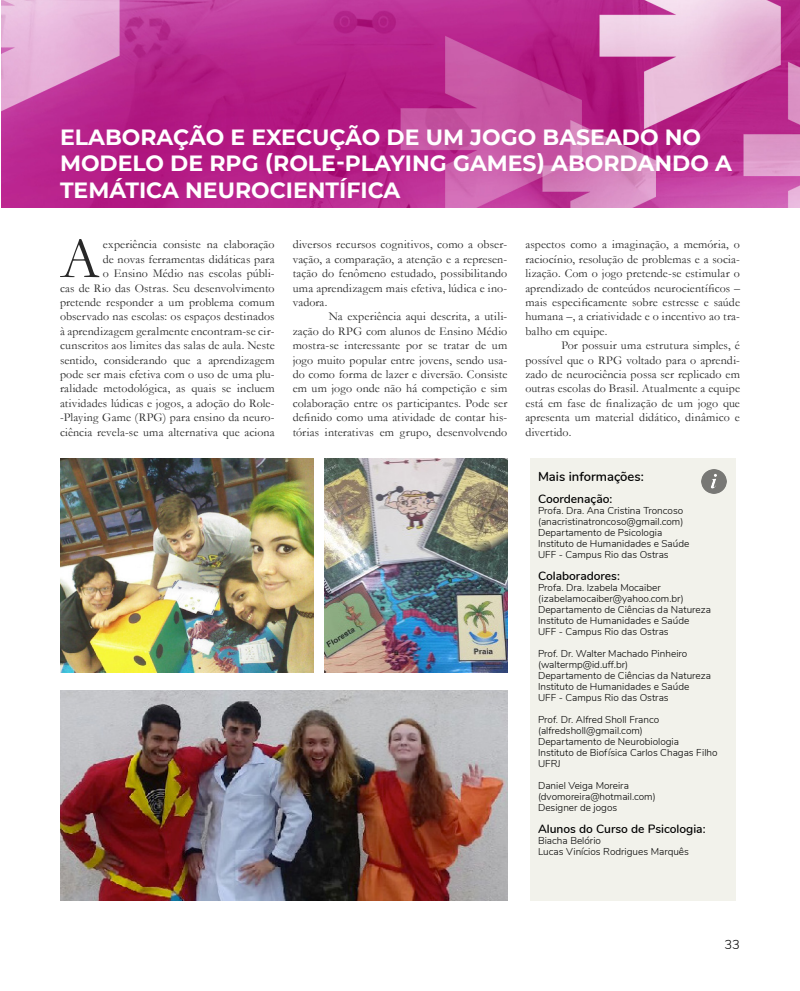
<style>
.page{position:relative;width:800px;height:991px;background:#fff}
.page>*{position:absolute;margin:0;border:0;box-sizing:border-box;transform-origin:0 0}
.t1{font:58.2px "Garamond";color:#282828}
.t2{font:700 22px/26.4px "Montserrat";color:#fff}
.t3{font:600 13px "Nunito";color:#000}
.t4{font:300 13px "Nunito";color:#000}
.t5{font:12px/14.4px "Garamond";letter-spacing:.01em;color:#282828;text-align:justify}
.t6{font:600 12px "Nunito";color:#000}
.t7{font:300 10px "Nunito";color:#000}
</style>
<div class="page">
<img style="left:1px;top:0;width:799px;height:208px">
<div style="left:530px;top:458px;width:206px;height:443px;background:#f2f2eb"></div>
<img style="left:701px;top:469px;width:26px;height:25px">
<img style="left:60px;top:458px;width:253px;height:215px">
<img style="left:60px;top:691px;width:447px;height:210px">
<img style="left:324px;top:458px;width:183px;height:215px">
<p class="t2" style="left:60px;top:123px;width:674px">ELABORAÇÃO E EXECUÇÃO DE UM JOGO BASEADO NO<br>MODELO DE RPG (ROLE-PLAYING GAMES) ABORDANDO A<br>TEMÁTICA NEUROCIENTÍFICA</p>
<p class="t1" style="left:60px;top:220px;width:41px">A</p>
<p class="t5" style="left:60px;top:237px;width:216px;text-align:right">experiência consiste na elaboração<br>de novas ferramentas didáticas para<br>o Ensino Médio nas escolas públi-<br>cas de Rio das Ostras. Seu desenvolvimento pretende responder a um problema comum observado nas escolas: os espaços destinados à aprendizagem geralmente encontram-se cir&shy;cunscritos aos limites das salas de aula. Neste sentido, considerando que a aprendizagem pode ser mais efetiva com o uso de uma plu&shy;ralidade metodológica, as quais se incluem atividades lúdicas e jogos, a adoção do Role--Playing Game (RPG) para ensino da neuro&shy;ciência revela-se uma alternativa que aciona</p>
<p class="t5" style="left:293px;top:237px;width:216px">diversos recursos cognitivos, como a obser&shy;vação, a comparação, a atenção e a represen&shy;tação do fenômeno estudado, possibilitando uma aprendizagem mais efetiva, lúdica e ino&shy;vadora.</p>
<p class="t5" style="left:293px;top:309px;width:216px;text-indent:36px">Na experiência aqui descrita, a utili&shy;zação do RPG com alunos de Ensino Médio mostra-se interessante por se tratar de um jogo muito popular entre jovens, sendo usa&shy;do como forma de lazer e diversão. Consiste em um jogo onde não há competição e sim colaboração entre os participantes. Pode ser definido como uma atividade de contar his&shy;tórias interativas em grupo, desenvolvendo</p>
<p class="t5" style="left:525px;top:237px;width:216px">aspectos como a imaginação, a memória, o raciocínio, resolução de problemas e a socia&shy;lização. Com o jogo pretende-se estimular o aprendizado de conteúdos neurocientíficos – mais especificamente sobre estresse e saúde humana –, a criatividade e o incentivo ao tra&shy;balho em equipe.</p>
<p class="t5" style="left:525px;top:338px;width:216px;text-indent:36px">Por possuir uma estrutura simples, é possível que o RPG voltado para o aprendi&shy;zado de neurociência possa ser replicado em outras escolas do Brasil. Atualmente a equipe está em fase de finalização de um jogo que apresenta um material didático, dinâmico e divertido.</p>
<p class="t3" style="left:538px;top:467px;width:107px">Mais informações:</p>
<p class="t6" style="left:538px;top:490px;width:76px">Coordenação:</p>
<p class="t7" style="left:538px;top:503px;width:147px">Profa. Dra. Ana Cristina Troncoso</p>
<p class="t7" style="left:538px;top:514px;width:147px">(anacristinatroncoso@gmail.com)</p>
<p class="t7" style="left:538px;top:525px;width:126px">Departamento de Psicologia</p>
<p class="t7" style="left:538px;top:536px;width:153px">Instituto de Humanidades e Saúde</p>
<p class="t7" style="left:538px;top:547px;width:132px">UFF - Campus Rio das Ostras</p>
<p class="t6" style="left:538px;top:567px;width:83px">Colaboradores:</p>
<p class="t7" style="left:538px;top:580px;width:124px">Profa. Dra. Izabela Mocaiber</p>
<p class="t7" style="left:538px;top:591px;width:147px">(izabelamocaiber@yahoo.com.br)</p>
<p class="t7" style="left:538px;top:602px;width:174px">Departamento de Ciências da Natureza</p>
<p class="t7" style="left:538px;top:613px;width:153px">Instituto de Humanidades e Saúde</p>
<p class="t7" style="left:538px;top:624px;width:132px">UFF - Campus Rio das Ostras</p>
<p class="t7" style="left:538px;top:646px;width:151px">Prof. Dr. Walter Machado Pinheiro</p>
<p class="t7" style="left:538px;top:657px;width:92px">(waltermp@id.uff.br)</p>
<p class="t7" style="left:538px;top:668px;width:174px">Departamento de Ciências da Natureza</p>
<p class="t7" style="left:538px;top:679px;width:153px">Instituto de Humanidades e Saúde</p>
<p class="t7" style="left:538px;top:690px;width:132px">UFF - Campus Rio das Ostras</p>
<p class="t7" style="left:538px;top:712px;width:123px">Prof. Dr. Alfred Sholl Franco</p>
<p class="t7" style="left:538px;top:723px;width:106px">(alfredsholl@gmail.com)</p>
<p class="t7" style="left:538px;top:734px;width:143px">Departamento de Neurobiologia</p>
<p class="t7" style="left:538px;top:745px;width:181px">Instituto de Biofísica Carlos Chagas Filho</p>
<p class="t7" style="left:538px;top:756px;width:24px">UFRJ</p>
<p class="t7" style="left:538px;top:778px;width:92px">Daniel Veiga Moreira</p>
<p class="t7" style="left:538px;top:789px;width:119px">(dvomoreira@hotmail.com)</p>
<p class="t7" style="left:538px;top:800px;width:81px">Designer de jogos</p>
<p class="t6" style="left:538px;top:820px;width:169px">Alunos do Curso de Psicologia:</p>
<p class="t7" style="left:538px;top:833px;width:65px">Biacha Belório</p>
<p class="t7" style="left:538px;top:844px;width:152px">Lucas Vinícios Rodrigues Marquês</p>
<p class="t4" style="left:724px;top:935px;width:17px">33</p>
</div>
